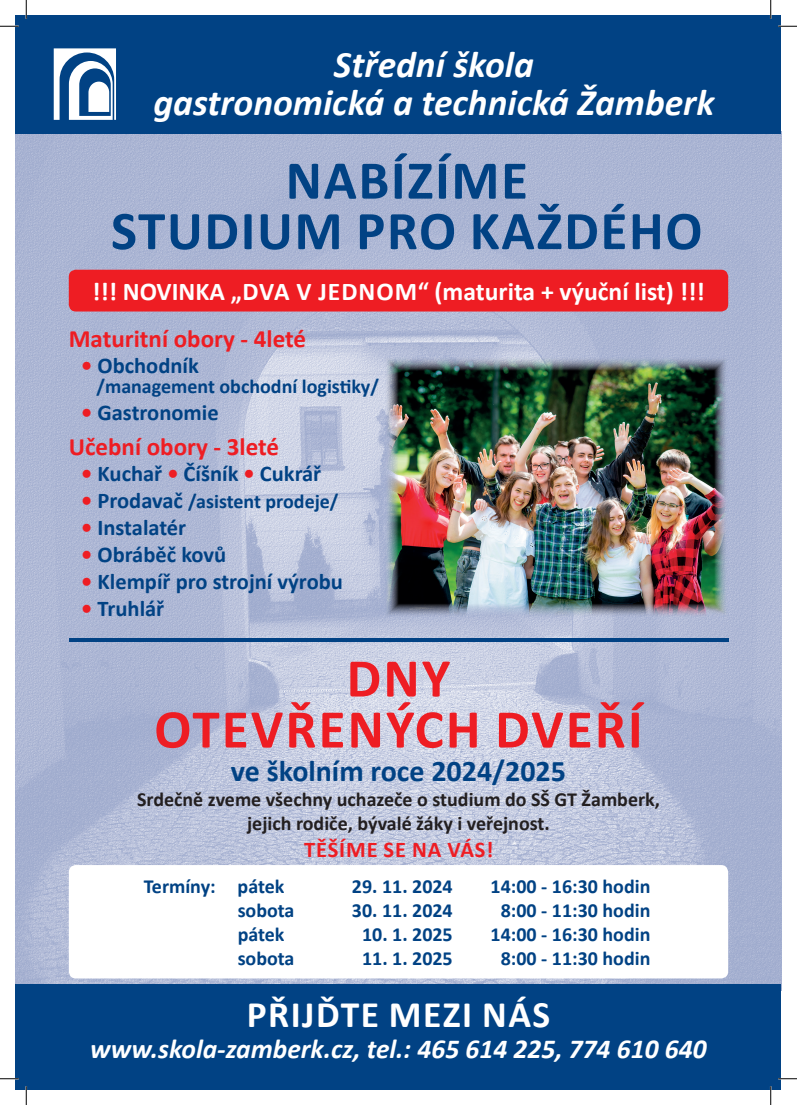
<style>
.page{position:relative;width:797px;height:1105px;background:#fff}
.page>*{position:absolute;margin:0;border:0;box-sizing:border-box;transform-origin:0 0}
.t1{font:700 55px/50.5px "Calibri";letter-spacing:.03em;color:#014284;text-align:center}
.t2{font:700 55px/51px "Calibri";letter-spacing:.04em;color:#ee1d23;text-align:center}
.t3{font:italic 700 37.5px/37.5px "Calibri";color:#fff;text-align:center}
.t4{font:700 37.5px "Calibri";letter-spacing:.04em;color:#fff}
.t5{font:700 30px "Calibri";color:#014284}
.t6{font:italic 700 27.5px "Calibri";color:#fff}
.t7{font:700 25.62px "Calibri";color:#fff}
.t8{font:700 25px "Calibri";color:#ee1d23}
.t9{font:700 22.5px "Calibri";color:#014284}
.t10{font:700 22.5px "Calibri";letter-spacing:.04em;color:#ee1d23}
.t11{font:700 20px "Calibri";color:#014284}
.t12{font:700 20px/24px "Calibri";color:#231f20;text-align:center}
.s1{color:#ee1d23}
.s2{font-size:22.5px;color:#ee1d23}
.s3{font-size:22.5px}
</style>
<div class="page">
<img style="left:16px;top:134px;width:765px;height:850px">
<div style="left:16px;top:984px;width:765px;height:105px;background:#014284"></div>
<div style="left:69px;top:865px;width:659px;height:113px;background:#fff;border-radius:7px"></div>
<div style="left:16px;top:16px;width:765px;height:118px;background:#014284"></div>
<svg style="left:54px;top:48px;width:62px;height:72px"></svg>
<img style="left:384px;top:357px;width:344px;height:260px">
<hr style="left:69px;top:638px;width:659px;height:4px;background:#014284">
<div style="left:69px;top:270px;width:659px;height:41px;background:#ee1d23;border-radius:7px"></div>
<svg style="left:0;top:25px;width:19px;height:2px"></svg>
<svg style="left:778px;top:25px;width:19px;height:2px"></svg>
<svg style="left:0;top:1078px;width:19px;height:1px"></svg>
<svg style="left:778px;top:1078px;width:19px;height:1px"></svg>
<svg style="left:25px;top:0;width:2px;height:19px"></svg>
<svg style="left:25px;top:1086px;width:2px;height:19px"></svg>
<svg style="left:770px;top:0;width:1px;height:19px"></svg>
<svg style="left:770px;top:1086px;width:1px;height:19px"></svg>
<h2 class="t3" style="left:153px;top:45px;width:562px">Střední škola<br>gastronomická a technická Žamberk</h2>
<h1 class="t1" style="left:111px;top:154px;width:593px">NABÍZÍME<br>STUDIUM PRO KAŽDÉHO</h1>
<p class="t7" style="left:92px;top:274px;width:614px">!!! NOVINKA „DVA V JEDNOM“ (maturita + výuční list) !!!</p>
<p class="t8" style="left:69px;top:321px;width:239px">Maturitní obory - 4leté</p>
<p class="t9" style="left:81px;top:350px;width:119px"><span class="s1">•</span> Obchodník</p>
<p class="t11" style="left:96px;top:372px;width:284px">/management obchodní logistiky/</p>
<p class="t9" style="left:81px;top:396px;width:139px"><span class="s1">•</span> Gastronomie</p>
<p class="t8" style="left:69px;top:429px;width:212px">Učební obory - 3leté</p>
<p class="t9" style="left:81px;top:457px;width:241px"><span class="s1">•</span> Kuchař <span class="s1">•</span> Číšník <span class="s1">•</span> Cukrář</p>
<p class="t11" style="left:81px;top:487px;width:259px"><span class="s2">•</span> <span class="s3">Prodavač</span> /asistent prodeje/</p>
<p class="t9" style="left:81px;top:511px;width:107px"><span class="s1">•</span> Instalatér</p>
<p class="t9" style="left:81px;top:538px;width:147px"><span class="s1">•</span> Obráběč kovů</p>
<p class="t9" style="left:81px;top:565px;width:263px"><span class="s1">•</span> Klempíř pro strojní výrobu</p>
<p class="t9" style="left:81px;top:592px;width:85px"><span class="s1">•</span> Truhlář</p>
<h1 class="t2" style="left:154px;top:652px;width:490px">DNY<br>OTEVŘENÝCH DVEŘÍ</h1>
<h3 class="t5" style="left:231px;top:750px;width:336px">ve školním roce 2024/2025</h3>
<p class="t12" style="left:137px;top:787px;width:524px">Srdečně zveme všechny uchazeče o studium do SŠ GT Žamberk, jejich rodiče, bývalé žáky i veřejnost.</p>
<p class="t10" style="left:304px;top:834px;width:191px">TĚŠÍME SE NA VÁS!</p>
<p class="t11" style="left:144px;top:872px;width:142px">Termíny: pátek</p>
<p class="t11" style="left:352px;top:872px;width:102px">29. 11. 2024</p>
<p class="t11" style="left:490px;top:872px;width:161px">14:00 - 16:30 hodin</p>
<p class="t11" style="left:238px;top:896px;width:58px">sobota</p>
<p class="t11" style="left:352px;top:896px;width:102px">30. 11. 2024</p>
<p class="t11" style="left:501px;top:896px;width:151px">8:00 - 11:30 hodin</p>
<p class="t11" style="left:238px;top:920px;width:48px">pátek</p>
<p class="t11" style="left:362px;top:920px;width:92px">10. 1. 2025</p>
<p class="t11" style="left:490px;top:920px;width:161px">14:00 - 16:30 hodin</p>
<p class="t11" style="left:238px;top:944px;width:58px">sobota</p>
<p class="t11" style="left:362px;top:944px;width:92px">11. 1. 2025</p>
<p class="t11" style="left:501px;top:944px;width:151px">8:00 - 11:30 hodin</p>
<h2 class="t4" style="left:247px;top:988px;width:305px">PŘIJĎTE MEZI NÁS</h2>
<h3 class="t6" style="left:90px;top:1029px;width:618px">www.skola-zamberk.cz, tel.: 465 614 225, 774 610 640</h3>
</div>
